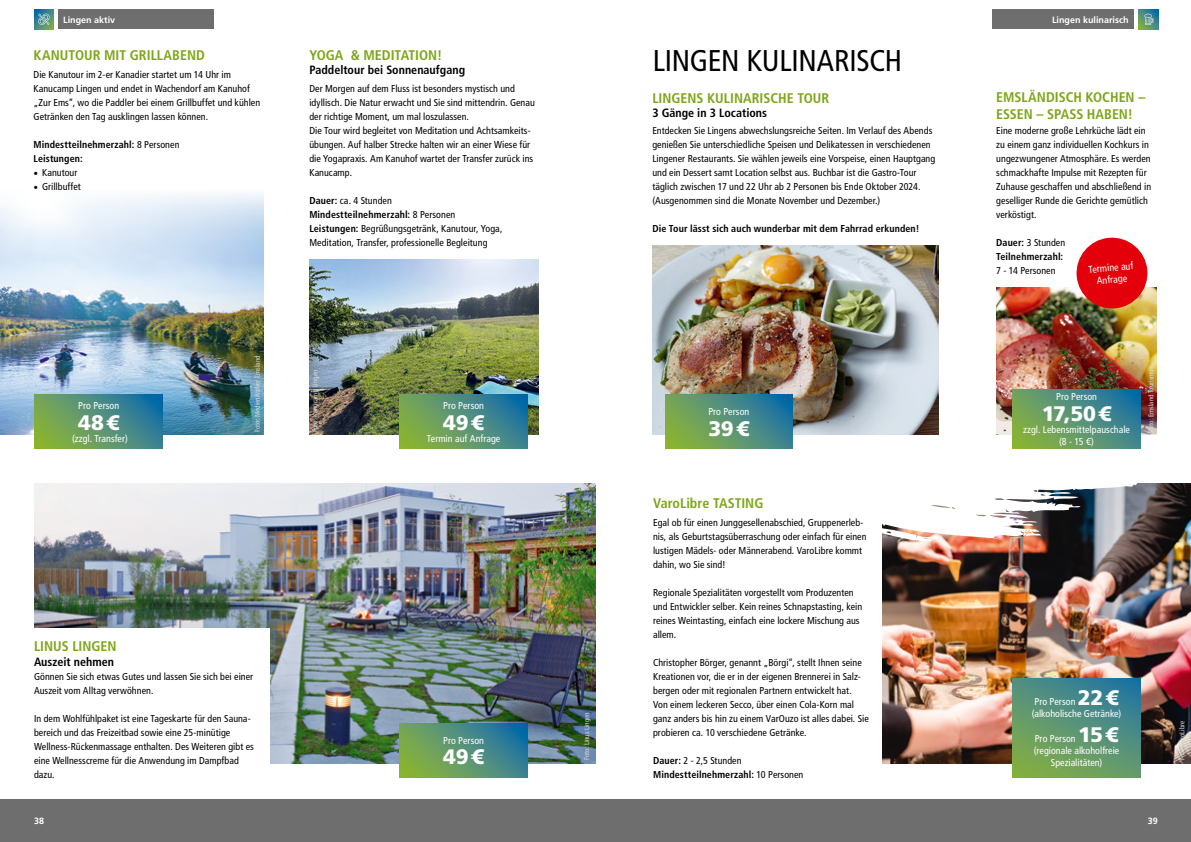
<style>
.page{position:relative;width:1191px;height:842px;background:#fff}
.page>*{position:absolute;margin:0;border:0;box-sizing:border-box;transform-origin:0 0}
.t1{font:condensed 30px "Frutiger LT Std";letter-spacing:-.01em;color:#000}
.t2{font:900 21px "Frutiger LT Std";letter-spacing:-.015em;color:#fff}
.t3{font:700 condensed 14px/16.8px "Frutiger LT Std";color:#7da516}
.t4{font:700 condensed 12px "Frutiger LT Std";color:#000}
.t5{font:condensed 10px/14px "Frutiger LT Std";letter-spacing:.005em;color:#000}
.t6{font:condensed 10px/12px "Frutiger LT Std";letter-spacing:.005em;color:#fff;text-align:center}
.t7{font:700 condensed 10px/14px "Frutiger LT Std";letter-spacing:.01em;color:#000}
.t8{font:700 9px "Frutiger LT Std";color:#fff}
.t9{font:condensed 7px "Frutiger LT Std";color:#d7d8da}
.s1{font-weight:400}
.s2{font-family:"Minion Pro";font-stretch:normal;font-size:12px}
.s3{font-weight:700}
.s4{font-weight:900;font-stretch:normal;font-size:21px}
</style>
<div class="page">
<div style="left:0;top:799px;width:1191px;height:43px;background:#6e6e6e"></div>
<img style="left:882px;top:542px;width:309px;height:221px">
<svg style="left:792px;top:435px;width:399px;height:107px"></svg>
<img style="left:35px;top:484px;width:560px;height:279px">
<img style="left:0;top:193px;width:263px;height:242px">
<div style="left:28px;top:628px;width:241px;height:139px;background:#fff"></div>
<svg style="left:400px;top:724px;width:127px;height:54px;background:#569372"></svg>
<svg style="left:1139px;top:9px;width:19px;height:20px"></svg>
<svg style="left:34px;top:9px;width:20px;height:20px"></svg>
<div style="left:992px;top:9px;width:142px;height:20px;background:#6e6e6e"></div>
<div style="left:58px;top:9px;width:155px;height:20px;background:#6e6e6e"></div>
<svg style="left:38px;top:14px;width:12px;height:11px"></svg>
<svg style="left:1144px;top:14px;width:9px;height:11px"></svg>
<img style="left:652px;top:246px;width:287px;height:189px">
<img style="left:996px;top:288px;width:161px;height:147px">
<svg style="left:665px;top:395px;width:127px;height:54px;background:#569372"></svg>
<svg style="left:1012px;top:389px;width:128px;height:60px;background:#579372"></svg>
<svg style="left:1012px;top:678px;width:128px;height:100px;background:#589374"></svg>
<svg style="left:1075px;top:237px;width:74px;height:73px;background:#e03939"></svg>
<img style="left:309px;top:260px;width:230px;height:175px">
<svg style="left:400px;top:395px;width:127px;height:54px;background:#569372"></svg>
<svg style="left:35px;top:395px;width:128px;height:54px;background:#559372"></svg>
<p class="t8" style="left:63px;top:14px;width:54px">Lingen aktiv</p>
<p class="t8" style="left:1052px;top:14px;width:78px">Lingen kulinarisch</p>
<h1 class="t1" style="left:653px;top:43px;width:251px">LINGEN KULINARISCH</h1>
<h3 class="t3" style="left:652px;top:90px;width:179px">LINGENS KULINARISCHE TOUR</h3>
<p class="t4" style="left:652px;top:106px;width:116px">3 Gänge in 3 Locations</p>
<p class="t5" style="left:652px;top:123px;width:284px">Entdecken Sie Lingens abwechslungsreiche Seiten. Im Verlauf des Abends genießen Sie unterschiedliche Speisen und Delikatessen in verschiedenen Lingener Restaurants. Sie wählen jeweils eine Vorspeise, einen Hauptgang und ein Dessert samt Location selbst aus. Buchbar ist die Gastro-Tour täglich zwischen 17 und 22 Uhr ab 2 Personen bis Ende Oktober 2024. (Ausgenommen sind die Monate November und Dezember.)</p>
<p class="t7" style="left:652px;top:221px;width:268px">Die Tour lässt sich auch wunderbar mit dem Fahrrad erkunden!</p>
<h3 class="t3" style="left:34px;top:46px;width:173px">KANUTOUR MIT GRILLABEND</h3>
<p class="t5" style="left:34px;top:67px;width:228px">Die Kanutour im 2-er Kanadier startet um 14 Uhr im Kanucamp Lingen und endet in Wachendorf am Kanuhof „Zur Ems“, wo die Paddler bei einem Grillbuffet und kühlen Getränken den Tag ausklingen lassen können.</p>
<p class="t7" style="left:34px;top:137px;width:147px">Mindestteilnehmerzahl: <span class="s1">8 Personen<br></span>Leistungen:</p>
<p class="t5" style="left:34px;top:165px;width:45px"><span class="s2">•</span> Kanutour</p>
<p class="t5" style="left:34px;top:179px;width:49px"><span class="s2">•</span> Grillbuffet</p>
<h3 class="t3" style="left:309px;top:46px;width:134px">YOGA &amp; MEDITATION!</h3>
<p class="t4" style="left:309px;top:63px;width:157px">Paddeltour bei Sonnenaufgang</p>
<p class="t5" style="left:309px;top:81px;width:227px">Der Morgen auf dem Fluss ist besonders mystisch und idyllisch. Die Natur erwacht und Sie sind mittendrin. Genau der richtige Moment, um mal loszulassen.<br>Die Tour wird begleitet von Meditation und Achtsamkeits&shy;übungen. Auf halber Strecke halten wir an einer Wiese für die Yogapraxis. Am Kanuhof wartet der Transfer zurück ins Kanucamp.</p>
<p class="t5" style="left:309px;top:193px;width:194px"><span class="s3">Dauer:</span> ca. 4 Stunden<br><span class="s3">Mindestteilnehmerzahl:</span> 8 Personen <span class="s3">Leistungen:</span> Begrüßungsgetränk, Kanutour, Yoga, Meditation, Transfer, professionelle Begleitung</p>
<h3 class="t3" style="left:996px;top:89px;width:151px">EMSLÄNDISCH KOCHEN –<br>ESSEN – SPASS HABEN!</h3>
<p class="t5" style="left:996px;top:123px;width:156px">Eine moderne große Lehrküche lädt ein zu einem ganz individuellen Kochkurs in ungezwungener Atmosphäre. Es werden schmackhafte Impulse mit Rezepten für Zuhause geschaffen und abschließend in geselliger Runde die Gerichte gemütlich verköstigt.</p>
<p class="t7" style="left:996px;top:235px;width:70px">Dauer: <span class="s1">3 Stunden<br></span>Teilnehmerzahl:</p>
<p class="t5" style="left:996px;top:263px;width:61px">7 - 14 Personen</p>
<p class="t6" style="left:1088px;top:263px;width:46px;rotate:-5deg">Termine auf<br>Anfrage</p>
<p class="t6" style="left:78px;top:399px;width:42px">Pro Person</p>
<h2 class="t2" style="left:78px;top:410px;width:43px">48€</h2>
<p class="t6" style="left:72px;top:432px;width:57px">(zzgl. Transfer)</p>
<p class="t9" style="left:253px;top:432px;width:78px;rotate:-90deg">Foto: MedienAtelier Emsland</p>
<h3 class="t3" style="left:34px;top:638px;width:84px">LINUS LINGEN</h3>
<p class="t4" style="left:34px;top:654px;width:81px">Auszeit nehmen</p>
<p class="t5" style="left:34px;top:669px;width:221px">Gönnen Sie sich etwas Gutes und lassen Sie sich bei einer<br>Auszeit vom Alltag verwöhnen.</p>
<p class="t5" style="left:34px;top:711px;width:221px">In dem Wohlfühlpaket ist eine Tageskarte für den Sauna&shy;bereich und das Freizeitbad sowie eine 25-minütige Wellness-Rückenmassage enthalten. Des Weiteren gibt es eine Wellnesscreme für die Anwendung im Dampfbad dazu.</p>
<p class="t9" style="left:311px;top:432px;width:63px;rotate:-90deg">Foto: Kanucamp Lingen</p>
<p class="t9" style="left:1146px;top:432px;width:66px;rotate:-90deg">Foto: Emsland Tourismus</p>
<p class="t6" style="left:1056px;top:391px;width:42px">Pro Person</p>
<h2 class="t2" style="left:1041px;top:401px;width:71px">17,50€</h2>
<p class="t6" style="left:1023px;top:424px;width:108px">zzgl. Lebensmittelpauschale (8 - 15 €)</p>
<p class="t6" style="left:443px;top:399px;width:42px">Pro Person</p>
<h2 class="t2" style="left:443px;top:410px;width:42px">49€</h2>
<p class="t6" style="left:427px;top:432px;width:75px">Termin auf Anfrage</p>
<p class="t6" style="left:708px;top:405px;width:42px">Pro Person</p>
<h2 class="t2" style="left:708px;top:416px;width:42px">39€</h2>
<p class="t6" style="left:443px;top:735px;width:42px">Pro Person</p>
<h2 class="t2" style="left:443px;top:744px;width:42px">49€</h2>
<h3 class="t3" style="left:653px;top:495px;width:112px">VaroLibre TASTING</h3>
<p class="t5" style="left:653px;top:515px;width:215px">Egal ob für einen Junggesellenabschied, Gruppenerleb&shy;nis, als Geburtstagsüberraschung oder einfach für einen lustigen Mädels- oder Männerabend. VaroLibre kommt dahin, wo Sie sind!</p>
<p class="t5" style="left:653px;top:585px;width:211px">Regionale Spezialitäten vorgestellt vom Produzenten und Entwickler selber. Kein reines Schnapstasting, kein reines Weintasting, einfach eine lockere Mischung aus allem.</p>
<p class="t5" style="left:653px;top:655px;width:217px">Christopher Börger, genannt „Börgi“, stellt Ihnen seine Kreationen vor, die er in der eigenen Brennerei in Salz&shy;bergen oder mit regionalen Partnern entwickelt hat.<br>Von einem leckeren Secco, über einen Cola-Korn mal ganz anders bis hin zu einem VarOuzo ist alles dabei. Sie probieren ca. 10 verschiedene Getränke.</p>
<p class="t7" style="left:653px;top:753px;width:152px">Dauer: <span class="s1">2 - 2,5 Stunden<br></span>Mindestteilnehmerzahl: <span class="s1">10 Personen</span></p>
<p class="t6" style="left:1032px;top:696px;width:91px;text-align:left">Pro Person <span class="s4">22€ </span>(alkoholische Getränke)</p>
<p class="t6" style="left:1033px;top:733px;width:87px">Pro Person <span class="s4">15€ </span>(regionale alkoholfreie<br>Spezialitäten)</p>
<p class="t9" style="left:582px;top:760px;width:49px;rotate:-90deg">Foto: Linus Lingen</p>
<p class="t9" style="left:1178px;top:760px;width:41px;rotate:-90deg">Foto: VaroLibre</p>
<p class="t8" style="left:34px;top:815px;width:12px">38</p>
<p class="t8" style="left:1147px;top:815px;width:12px">39</p>
</div>
